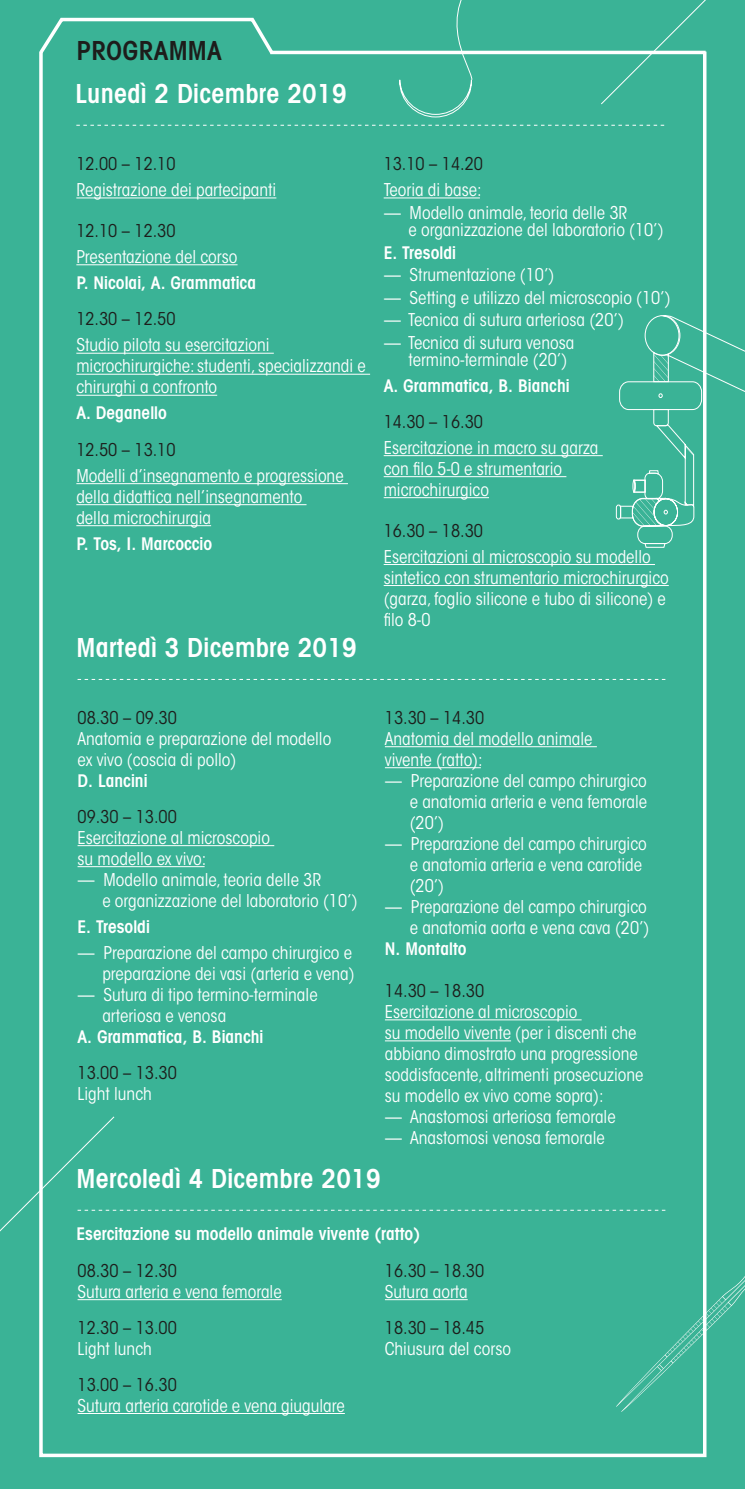
<style>
.page{position:relative;width:745px;height:1489px;background:#fff}
.page>*{position:absolute;margin:0;border:0;box-sizing:border-box;transform-origin:0 0}
.t1{font:600 condensed 26.25px "Avant Garde";letter-spacing:.01em;color:#fff}
.t2{font:600 condensed 26.25px "Avant Garde";letter-spacing:.01em;color:#1d1d1b}
.t3{font:condensed 17.5px/21px "ITC Avant Garde Std";color:#fff}
.t4{font:condensed 17.5px "ITC Avant Garde Std";color:#1d1d1b}
.t5{font:600 condensed 17.5px "Avant Garde";color:#fff}
</style>
<div class="page">
<div style="left:0;top:0;width:744px;height:1488px;background:#3ab396"></div>
<hr style="left:76px;top:197px;width:200px;height:1px;background:#fff">
<hr style="left:76px;top:264px;width:161px;height:1px;background:#fff">
<hr style="left:76px;top:353px;width:197px;height:1px;background:#fff">
<hr style="left:76px;top:374px;width:294px;height:1px;background:#fff">
<hr style="left:76px;top:395px;width:141px;height:1px;background:#fff">
<hr style="left:76px;top:483px;width:272px;height:1px;background:#fff">
<hr style="left:76px;top:504px;width:230px;height:1px;background:#fff">
<hr style="left:76px;top:525px;width:135px;height:1px;background:#fff">
<svg style="left:76px;top:125px;width:588px;height:1px"></svg>
<hr style="left:383px;top:197px;width:96px;height:1px;background:#fff">
<hr style="left:383px;top:455px;width:219px;height:1px;background:#fff">
<hr style="left:383px;top:476px;width:183px;height:1px;background:#fff">
<hr style="left:383px;top:497px;width:105px;height:1px;background:#fff">
<hr style="left:383px;top:564px;width:271px;height:1px;background:#fff">
<hr style="left:383px;top:585px;width:285px;height:1px;background:#fff">
<svg style="left:615px;top:314px;width:129px;height:234px"></svg>
<svg style="left:40px;top:17px;width:233px;height:33px"></svg>
<svg style="left:399px;top:0;width:308px;height:118px"></svg>
<hr style="left:77px;top:845px;width:197px;height:1px;background:#fff">
<hr style="left:77px;top:866px;width:127px;height:1px;background:#fff">
<svg style="left:77px;top:679px;width:588px;height:1px"></svg>
<hr style="left:384px;top:746px;width:212px;height:1px;background:#fff">
<hr style="left:384px;top:767px;width:96px;height:1px;background:#fff">
<hr style="left:384px;top:1019px;width:197px;height:1px;background:#fff">
<hr style="left:384px;top:1040px;width:126px;height:1px;background:#fff">
<hr style="left:77px;top:1412px;width:267px;height:1px;background:#fff">
<svg style="left:0;top:1115px;width:744px;height:296px"></svg>
<hr style="left:384px;top:1299px;width:83px;height:1px;background:#fff">
<div style="left:39px;top:50px;width:667px;height:1406px;border:4px solid #fff"></div>
<p class="t2" style="left:76px;top:35px;width:147px">PROGRAMMA</p>
<p class="t1" style="left:75px;top:78px;width:272px">Lunedì 2 Dicembre 2019</p>
<p class="t4" style="left:76px;top:153px;width:101px">12.00 – 12.10</p>
<p class="t3" style="left:76px;top:179px;width:201px">Registrazione dei partecipanti</p>
<p class="t4" style="left:76px;top:220px;width:101px">12.10 – 12.30</p>
<p class="t3" style="left:76px;top:246px;width:163px">Presentazione del corso</p>
<p class="t5" style="left:76px;top:272px;width:181px">P. Nicolai, A. Grammatica</p>
<p class="t4" style="left:76px;top:308px;width:101px">12.30 – 12.50</p>
<p class="t3" style="left:76px;top:335px;width:291px">Studio pilota su esercitazioni microchirurgiche: studenti, specializzandi e chirurghi a confronto</p>
<p class="t5" style="left:76px;top:402px;width:92px">A. Deganello</p>
<p class="t4" style="left:76px;top:439px;width:101px">12.50 – 13.10</p>
<p class="t3" style="left:76px;top:465px;width:269px">Modelli d’insegnamento e progressione della didattica nell’insegnamento<br>della microchirurgia</p>
<p class="t5" style="left:76px;top:533px;width:137px">P. Tos, I. Marcoccio</p>
<p class="t1" style="left:76px;top:631px;width:282px">Martedì 3 Dicembre 2019</p>
<p class="t4" style="left:383px;top:153px;width:101px">13.10 – 14.20</p>
<p class="t3" style="left:383px;top:179px;width:99px">Teoria di base:</p>
<p class="t3" style="left:408px;top:204px;width:256px;line-height:17.5px;text-indent:-25px">— Modello animale, teoria delle 3R<br>e organizzazione del laboratorio (10’)</p>
<p class="t5" style="left:383px;top:242px;width:74px">E. Tresoldi</p>
<p class="t3" style="left:383px;top:264px;width:172px">— Strumentazione (10’)</p>
<p class="t3" style="left:383px;top:287px;width:288px">— Setting e utilizzo del microscopio (10’)</p>
<p class="t3" style="left:383px;top:309px;width:241px">— Tecnica di sutura arteriosa (20’)</p>
<p class="t3" style="left:408px;top:333px;width:167px;line-height:17.5px;text-indent:-25px">— Tecnica di sutura venosa termino-terminale (20’)</p>
<p class="t5" style="left:383px;top:375px;width:187px">A. Grammatica, B. Bianchi</p>
<p class="t4" style="left:383px;top:411px;width:101px">14.30 – 16.30</p>
<p class="t3" style="left:383px;top:437px;width:216px">Esercitazione in macro su garza con filo 5-0 e strumentario microchirurgico</p>
<p class="t4" style="left:383px;top:520px;width:101px">16.30 – 18.30</p>
<p class="t3" style="left:383px;top:546px;width:286px">Esercitazioni al microscopio su modello sintetico con strumentario microchirurgico (garza, foglio silicone e tubo di silicone) e filo 8-0</p>
<p class="t4" style="left:77px;top:707px;width:101px">08.30 – 09.30</p>
<p class="t3" style="left:77px;top:728px;width:255px">Anatomia e preparazione del modello ex vivo (coscia di pollo)</p>
<p class="t5" style="left:77px;top:770px;width:71px">D. Lancini</p>
<p class="t4" style="left:77px;top:806px;width:101px">09.30 – 13.00</p>
<p class="t3" style="left:77px;top:827px;width:194px">Esercitazione al microscopio su modello ex vivo:</p>
<p class="t3" style="left:102px;top:869px;width:256px;text-indent:-25px">— Modello animale, teoria delle 3R<br>e organizzazione del laboratorio (10’)</p>
<p class="t5" style="left:77px;top:915px;width:74px">E. Tresoldi</p>
<p class="t3" style="left:77px;top:942px;width:278px;text-align:right">— Preparazione del campo chirurgico e preparazione dei vasi (arteria e vena)</p>
<p class="t3" style="left:102px;top:984px;width:217px;text-indent:-25px">— Sutura di tipo termino-terminale arteriosa e venosa</p>
<p class="t5" style="left:77px;top:1025px;width:187px">A. Grammatica, B. Bianchi</p>
<p class="t4" style="left:77px;top:1061px;width:101px">13.00 – 13.30</p>
<p class="t3" style="left:77px;top:1083px;width:76px">Light lunch</p>
<p class="t4" style="left:384px;top:707px;width:101px">13.30 – 14.30</p>
<p class="t3" style="left:384px;top:728px;width:209px">Anatomia del modello animale vivente (ratto):</p>
<p class="t3" style="left:409px;top:770px;width:239px;text-align:justify;text-indent:-25px">— Preparazione del campo chirurgico e anatomia arteria e vena femorale (20’)</p>
<p class="t3" style="left:409px;top:833px;width:238px;text-indent:-25px">— Preparazione del campo chirurgico e anatomia arteria e vena carotide (20’)</p>
<p class="t3" style="left:384px;top:896px;width:266px;text-align:right">— Preparazione del campo chirurgico e anatomia aorta e vena cava (20’)</p>
<p class="t5" style="left:384px;top:938px;width:83px">N. Montalto</p>
<p class="t4" style="left:384px;top:980px;width:101px">14.30 – 18.30</p>
<p class="t3" style="left:384px;top:1001px;width:260px">Esercitazione al microscopio<br>su modello vivente (per i discenti che abbiano dimostrato una progressione soddisfacente, altrimenti prosecuzione su modello ex vivo come sopra):</p>
<p class="t3" style="left:384px;top:1106px;width:232px">— Anastomosi arteriosa femorale</p>
<p class="t3" style="left:384px;top:1127px;width:221px">— Anastomosi venosa femorale</p>
<p class="t1" style="left:76px;top:1162px;width:305px">Mercoledì 4 Dicembre 2019</p>
<p class="t5" style="left:76px;top:1222px;width:345px">Esercitazione su modello animale vivente (ratto)</p>
<p class="t4" style="left:77px;top:1259px;width:101px">08.30 – 12.30</p>
<p class="t3" style="left:77px;top:1280px;width:205px">Sutura arteria e vena femorale</p>
<p class="t4" style="left:77px;top:1316px;width:101px">12.30 – 13.00</p>
<p class="t3" style="left:77px;top:1337px;width:76px">Light lunch</p>
<p class="t4" style="left:77px;top:1373px;width:101px">13.00 – 16.30</p>
<p class="t3" style="left:77px;top:1394px;width:268px">Sutura arteria carotide e vena giugulare</p>
<p class="t4" style="left:384px;top:1259px;width:101px">16.30 – 18.30</p>
<p class="t3" style="left:384px;top:1280px;width:84px">Sutura aorta</p>
<p class="t4" style="left:384px;top:1316px;width:101px">18.30 – 18.45</p>
<p class="t3" style="left:384px;top:1337px;width:128px">Chiusura del corso</p>
</div>
